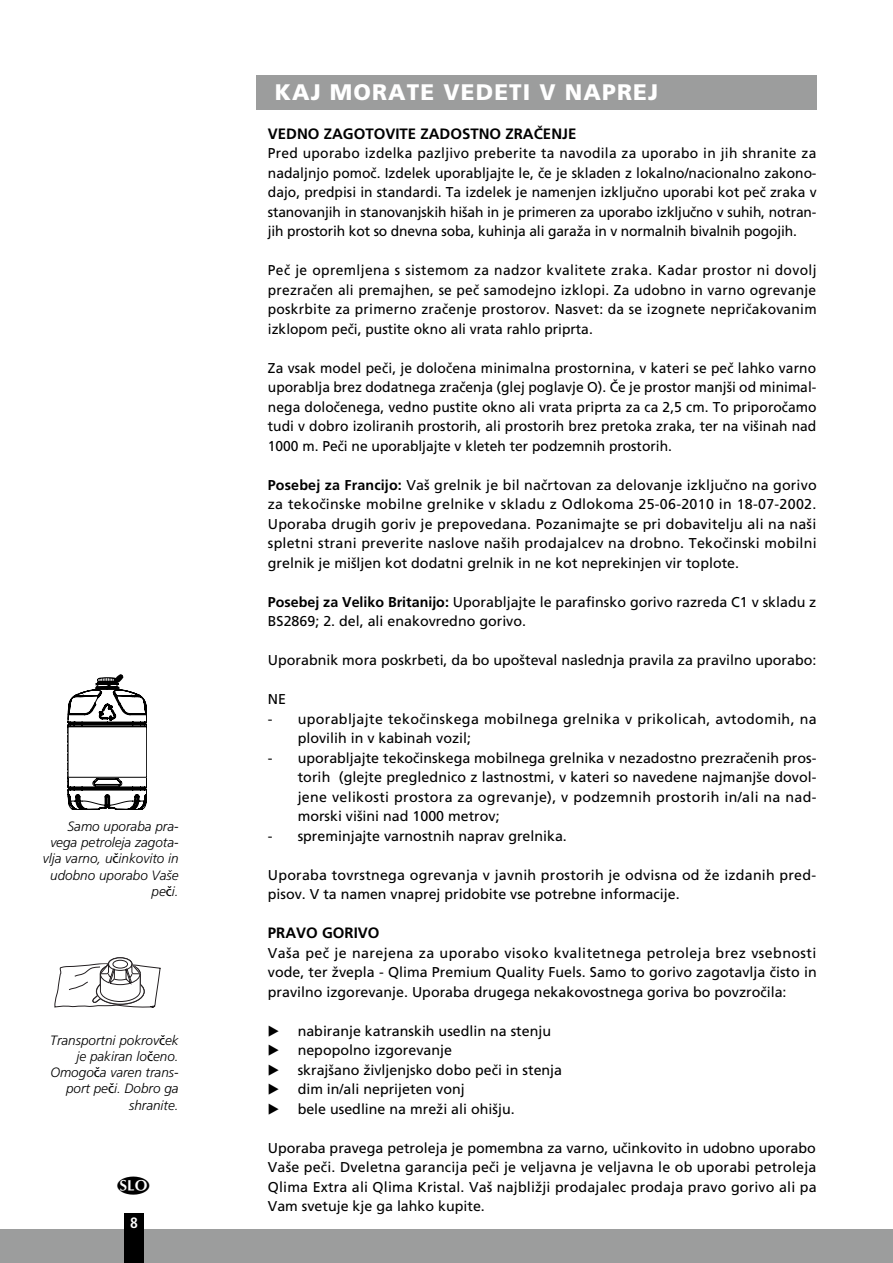
<style>
.page{position:relative;width:893px;height:1263px;background:#fff}
.page>*{position:absolute;margin:0;border:0;box-sizing:border-box;transform-origin:0 0}
.t1{font:900 22.5px "Frutiger CE";letter-spacing:.05em;color:#fff}
.t2{font:700 15px "Frutiger CE";color:#000}
.t3{font:700 condensed 15px "Frutiger";color:#fff}
.t4{font:14.25px/19.5px "Frutiger CE";color:#000;text-align:justify}
.t5{font:14.25px/19.5px "Frutiger CE";letter-spacing:.025em;color:#000}
.t6{font:14.25px "European Pi Three";color:#000}
.t7{font:italic 300 13.5px/16.2px "Frutiger CE";color:#000;text-align:right}
.s1{font-weight:400;font-style:normal}
.s2{font-weight:700}
</style>
<div class="page">
<div style="left:0;top:1229px;width:893px;height:34px;background:#9c9d9d"></div>
<div style="left:124px;top:1213px;width:20px;height:50px;background:#000"></div>
<div style="left:256px;top:75px;width:560px;height:34px;background:#9c9d9d"></div>
<svg style="left:55px;top:957px;width:106px;height:50px"></svg>
<svg style="left:68px;top:674px;width:79px;height:136px"></svg>
<div style="left:72px;top:729px;width:40px;height:12px;background:#fff"></div>
<p class="t7" style="left:43px;top:818px;width:137px">Samo uporaba pra&shy;vega petroleja zagota&shy;vlja varno, u<span class="s1">č</span>inkovito in udobno uporabo Vaše pe<span class="s1">č</span>i.</p>
<p class="t7" style="left:50px;top:1032px;width:130px">Transportni pokrov<span class="s1">č</span>ek je pakiran lo<span class="s1">č</span>eno.<br>Omogo<span class="s1">č</span>a varen trans&shy;port pe<span class="s1">č</span>i. Dobro ga shranite.</p>
<p class="t3" style="left:130px;top:1214px;width:9px">8</p>
<h1 class="t1" style="left:275px;top:78px;width:385px">KAJ MORATE VEDETI V NAPREJ</h1>
<p class="t2" style="left:268px;top:124px;width:310px">VEDNO ZAGOTOVITE ZADOSTNO ZRAČENJE</p>
<p class="t4" style="left:268px;top:143px;width:550px">Pred uporabo izdelka pazljivo preberite ta navodila za uporabo in jih shranite za nadaljnjo pomoč. Izdelek uporabljajte le, če je skladen z lokalno/nacionalno zakono&shy;dajo, predpisi in standardi. Ta izdelek je namenjen izključno uporabi kot peč zraka v stanovanjih in stanovanjskih hišah in je primeren za uporabo izključno v suhih, notran&shy;jih prostorih kot so dnevna soba, kuhinja ali garaža in v normalnih bivalnih pogojih.</p>
<p class="t4" style="left:268px;top:260px;width:550px">Peč je opremljena s sistemom za nadzor kvalitete zraka. Kadar prostor ni dovolj prezračen ali premajhen, se peč samodejno izklopi. Za udobno in varno ogrevanje poskrbite za primerno zračenje prostorov. Nasvet: da se izognete nepričakovanim izklopom peči, pustite okno ali vrata rahlo priprta.</p>
<p class="t4" style="left:268px;top:358px;width:550px">Za vsak model peči, je določena minimalna prostornina, v kateri se peč lahko varno uporablja brez dodatnega zračenja (glej poglavje O). Če je prostor manjši od minimal&shy;nega določenega, vedno pustite okno ali vrata priprta za ca 2,5 cm. To priporočamo tudi v dobro izoliranih prostorih, ali prostorih brez pretoka zraka, ter na višinah nad 1000 m. Peči ne uporabljajte v kleteh ter podzemnih prostorih.</p>
<p class="t4" style="left:268px;top:475px;width:550px"><span class="s2">Posebej za Francijo:</span> Vaš grelnik je bil načrtovan za delovanje izključno na gorivo za tekočinske mobilne grelnike v skladu z Odlokoma 25-06-2010 in 18-07-2002.<br>Uporaba drugih goriv je prepovedana. Pozanimajte se pri dobavitelju ali na naši spletni strani preverite naslove naših prodajalcev na drobno. Tekočinski mobilni grelnik je mišljen kot dodatni grelnik in ne kot neprekinjen vir toplote.</p>
<p class="t4" style="left:268px;top:592px;width:550px"><span class="s2">Posebej za Veliko Britanijo:</span> Uporabljajte le parafinsko gorivo razreda C1 v skladu z<br>BS2869; 2. del, ali enakovredno gorivo.</p>
<p class="t4" style="left:268px;top:650px;width:550px">Uporabnik mora poskrbeti, da bo upošteval naslednja pravila za pravilno uporabo:</p>
<p class="t4" style="left:268px;top:689px;width:20px">NE</p>
<p class="t5" style="left:298px;top:709px;width:520px;text-indent:-30px">- uporabljajte tekočinskega mobilnega grelnika v prikolicah, avtodomih, na plovilih in v kabinah vozil;</p>
<p class="t4" style="left:298px;top:748px;width:520px;text-indent:-30px">- uporabljajte tekočinskega mobilnega grelnika v nezadostno prezračenih pros&shy;torih (glejte preglednico z lastnostmi, v kateri so navedene najmanjše dovol&shy;jene velikosti prostora za ogrevanje), v podzemnih prostorih in/ali na nad&shy;morski višini nad 1000 metrov;</p>
<p class="t4" style="left:268px;top:826px;width:301px">- spreminjajte varnostnih naprav grelnika.</p>
<p class="t4" style="left:268px;top:865px;width:550px">Uporaba tovrstnega ogrevanja v javnih prostorih je odvisna od že izdanih pred&shy;pisov. V ta namen vnaprej pridobite vse potrebne informacije.</p>
<p class="t2" style="left:268px;top:924px;width:113px">PRAVO GORIVO</p>
<p class="t4" style="left:268px;top:943px;width:550px">Vaša peč je narejena za uporabo visoko kvalitetnega petroleja brez vsebnosti vode, ter žvepla - Qlima Premium Quality Fuels. Samo to gorivo zagotavlja čisto in pravilno izgorevanje. Uporaba drugega nekakovostnega goriva bo povzročila:</p>
<p class="t6" style="left:268px;top:1021px;width:13px">E</p>
<p class="t4" style="left:298px;top:1021px;width:255px">nabiranje katranskih usedlin na stenju</p>
<p class="t6" style="left:268px;top:1041px;width:13px">E</p>
<p class="t4" style="left:298px;top:1040px;width:156px">nepopolno izgorevanje</p>
<p class="t6" style="left:268px;top:1060px;width:13px">E</p>
<p class="t4" style="left:298px;top:1060px;width:266px">skrajšano življenjsko dobo peči in stenja</p>
<p class="t6" style="left:268px;top:1080px;width:13px">E</p>
<p class="t4" style="left:298px;top:1079px;width:169px">dim in/ali neprijeten vonj</p>
<p class="t6" style="left:268px;top:1099px;width:13px">E</p>
<p class="t4" style="left:298px;top:1099px;width:218px">bele usedline na mreži ali ohišju.</p>
<p class="t4" style="left:268px;top:1138px;width:550px">Uporaba pravega petroleja je pomembna za varno, učinkovito in udobno uporabo Vaše peči. Dveletna garancija peči je veljavna je veljavna le ob uporabi petroleja Qlima Extra ali Qlima Kristal. Vaš najbližji prodajalec prodaja pravo gorivo ali pa Vam svetuje kje ga lahko kupite.</p>
</div>
